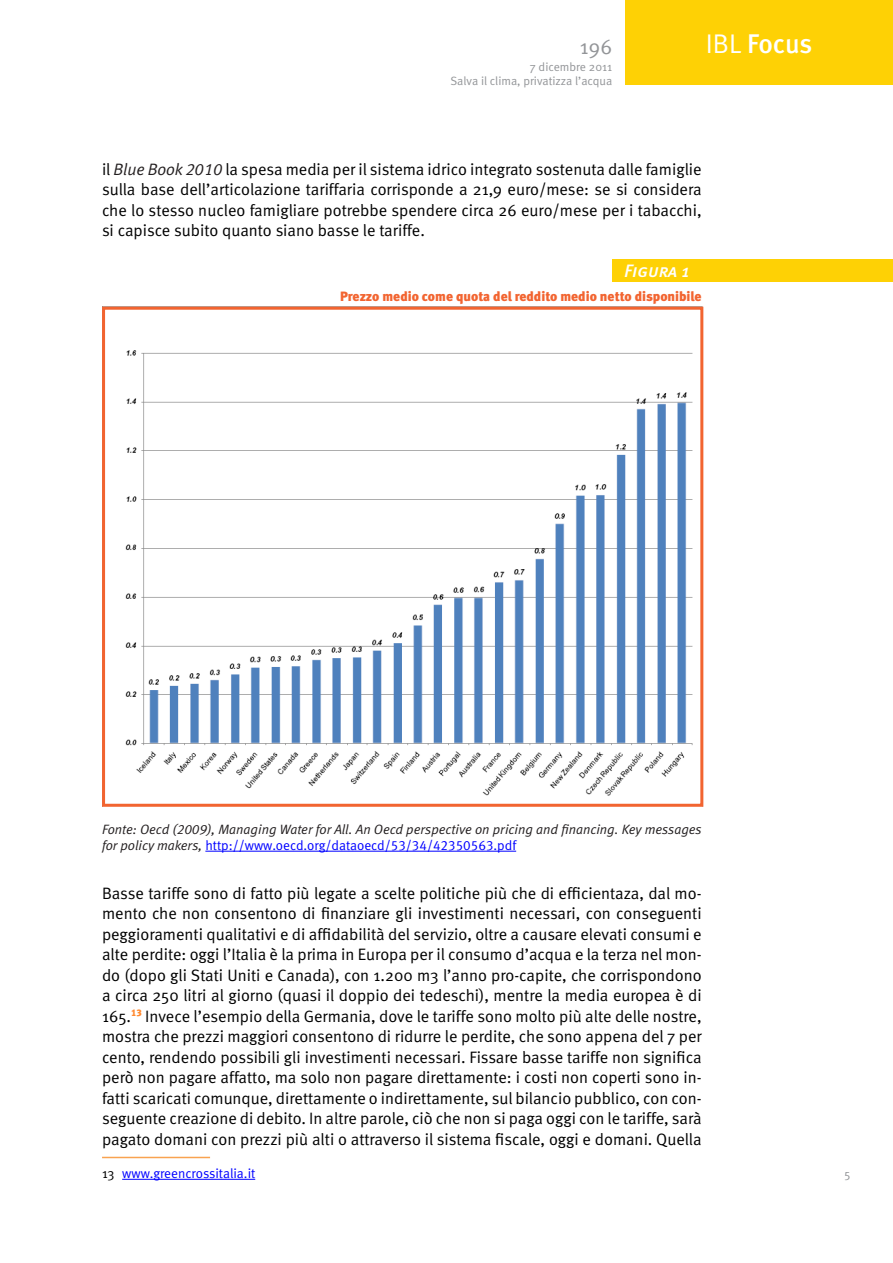
<style>
.page{position:relative;width:893px;height:1263px;background:#fff}
.page>*{position:absolute;margin:0;border:0;box-sizing:border-box;transform-origin:0 0}
.t1{font:500 27px "Meta";letter-spacing:-.005em;color:#fff}
.t2{font:21px "Meta Normal";color:#939598}
.Titlet_Left{font:18px "Meta Medium Italic Caps";color:#fff}
.Body{font:16.5px/20.5px "Meta Normal";color:#000;text-align:justify}
.Footnote{font:16.5px/20.5px "Meta Normal";letter-spacing:-.005em;color:#000;text-align:justify}
.Dida-Source{font:italic 13.5px/16.2px "Meta Normal LF";color:#231f20}
.Dida-Header{font:13.5px "Meta Black LF";color:#f26430}
.Footnote-2{font:13.5px "Meta Normal LF";color:#00f}
.t3{font:12px/14.1px "Meta Normal";color:#939598;text-align:right}
.s1{font-family:"Meta Normal";font-weight:400}
.s2{font-family:"Meta Normal LF";font-style:italic;color:#231f20}
.s3{font-style:normal;color:#00f}
.s4{font-family:"Meta Normal";color:#000}
</style>
<div class="page">
<div style="left:625px;top:0;width:268px;height:85px;background:#fed105"></div>
<hr style="left:102px;top:1157px;width:108px;height:1px;background:#f9a350">
<hr style="left:122px;top:1179px;width:133px;height:1px;background:#00f">
<hr style="left:205px;top:851px;width:311px;height:1px;background:#00f">
<img style="left:125px;top:350px;width:568px;height:446px">
<div style="left:102px;top:307px;width:601px;height:500px;border:3px solid #f26430"></div>
<div style="left:612px;top:259px;width:281px;height:23px;background:#fed105"></div>
<p class="t2" style="left:580px;top:34px;width:34px">196</p>
<p class="t3" style="left:450px;top:60px;width:163px">7 dicembre 2011<br>Salva il clima, privatizza l’acqua</p>
<h1 class="t1" style="left:706px;top:27px;width:108px"><span class="s1">IBL</span> Focus</h1>
<p class="Footnote" style="left:102px;top:158px;width:601px">il <span class="s2">Blue Book 2010</span> la spesa media per il sistema idrico integrato sostenuta dalle famiglie sulla base dell’articolazione tariffaria corrisponde a 21,9 euro/mese: se si considera che lo stesso nucleo famigliare potrebbe spendere circa 26 euro/mese per i tabacchi, si capisce subito quanto siano basse le tariffe.</p>
<p class="Titlet_Left" style="left:624px;top:260px;width:67px">Figura 1</p>
<p class="Dida-Header" style="left:340px;top:289px;width:363px">Prezzo medio come quota del reddito medio netto disponibile</p>
<p class="Dida-Source" style="left:102px;top:821px;width:601px">Fonte: Oecd (2009), Managing Water for All. An Oecd perspective on pricing and financing. Key messages for policy makers, <span class="s3">http://www.oecd.org/dataoecd/53/34/42350563.pdf</span></p>
<p class="Body" style="left:102px;top:883px;width:601px">Basse tariffe sono di fatto più legate a scelte politiche più che di efficientaza, dal mo&shy;mento che non consentono di finanziare gli investimenti necessari, con conseguenti peggioramenti qualitativi e di affidabilità del servizio, oltre a causare elevati consumi e alte perdite: oggi l’Italia è la prima in Europa per il consumo d’acqua e la terza nel mon&shy;do (dopo gli Stati Uniti e Canada), con 1.200 m3 l’anno pro-capite, che corrispondono a circa 250 litri al giorno (quasi il doppio dei tedeschi), mentre la media europea è di 165.<sup>13</sup> Invece l’esempio della Germania, dove le tariffe sono molto più alte delle nostre, mostra che prezzi maggiori consentono di ridurre le perdite, che sono appena del 7 per cento, rendendo possibili gli investimenti necessari. Fissare basse tariffe non significa però non pagare affatto, ma solo non pagare direttamente: i costi non coperti sono in&shy;fatti scaricati comunque, direttamente o indirettamente, sul bilancio pubblico, con con&shy;seguente creazione di debito. In altre parole, ciò che non si paga oggi con le tariffe, sarà pagato domani con prezzi più alti o attraverso il sistema fiscale, oggi e domani. Quella</p>
<p class="Footnote-2" style="left:102px;top:1165px;width:155px"><span class="s4">13</span> www.greencrossitalia.it</p>
<p class="t3" style="left:844px;top:1166px;width:7px">5</p>
</div>
